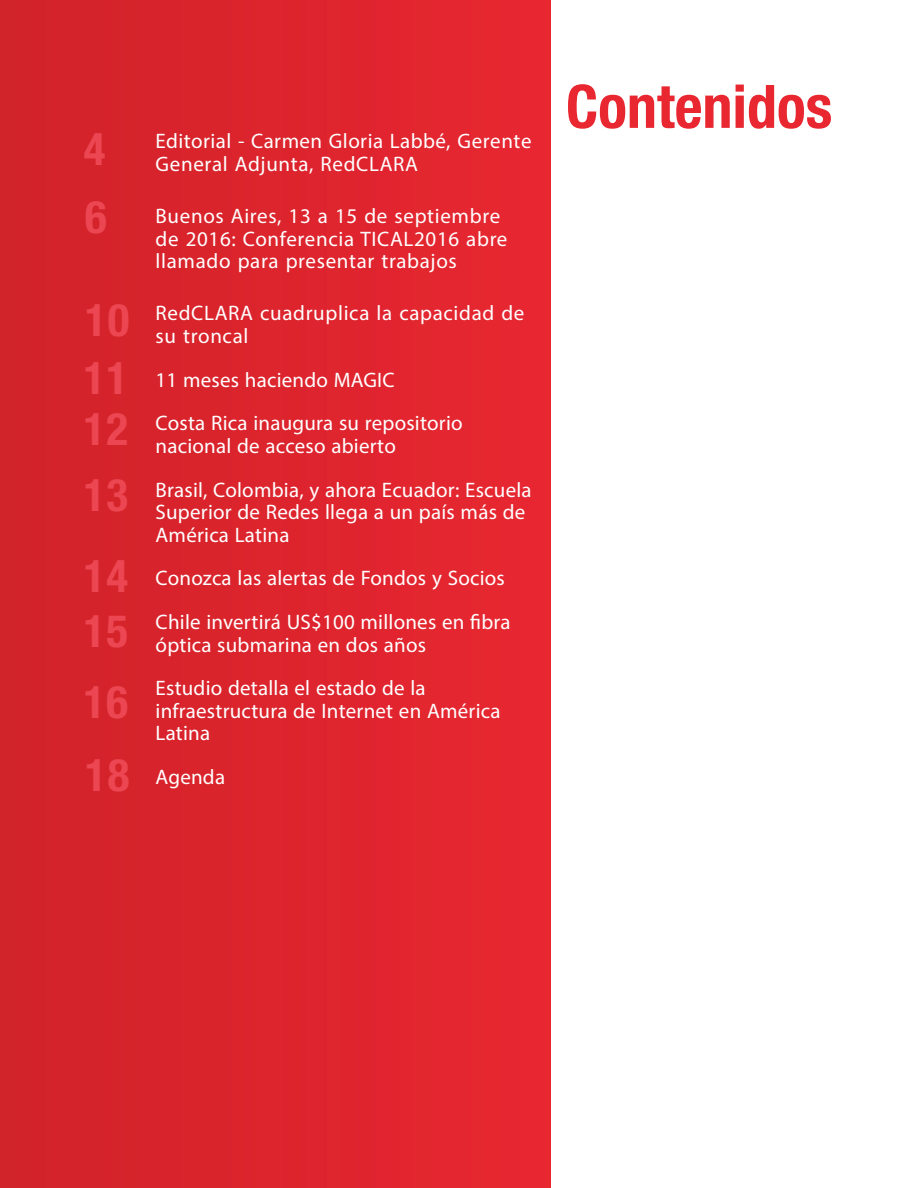
<style>
.page{position:relative;width:918px;height:1188px;background:#fff}
.page>*{position:absolute;margin:0;border:0;box-sizing:border-box;transform-origin:0 0}
.titulo_cont{font:700 condensed 60px "Helvetica Neue LT Std";color:#e92731}
.WEA{font:700 condensed 45px "Helvetica Neue LT Std";letter-spacing:.025em;color:#eb4652}
.Indice_titulo{font:21px/22.5px "Myriad Pro";letter-spacing:.01em;color:#fff}
.Indice_epigrafe{font:21px/22.5px "Myriad Pro";letter-spacing:.03em;color:#fff}
</style>
<div class="page">
<div style="left:0;top:0;width:551px;height:1188px;background:#dc242d"></div>
<p class="WEA" style="left:84px;top:122px;width:23px">4</p>
<p class="WEA" style="left:85px;top:190px;width:23px">6</p>
<p class="WEA" style="left:85px;top:293px;width:46px">10</p>
<p class="WEA" style="left:84px;top:350px;width:46px">11</p>
<p class="WEA" style="left:84px;top:402px;width:46px">12</p>
<p class="WEA" style="left:84px;top:468px;width:46px">13</p>
<p class="WEA" style="left:84px;top:549px;width:46px">14</p>
<p class="WEA" style="left:84px;top:604px;width:46px">15</p>
<p class="WEA" style="left:84px;top:675px;width:46px">16</p>
<p class="WEA" style="left:85px;top:748px;width:46px">18</p>
<p class="Indice_epigrafe" style="left:156px;top:130px;width:377px">Editorial - Carmen Gloria Labbé, Gerente<br>General Adjunta, RedCLARA</p>
<p class="Indice_epigrafe" style="left:156px;top:205px;width:353px">Buenos Aires, 13 a 15 de septiembre de 2016: Conferencia TICAL2016 abre llamado para presentar trabajos</p>
<p class="Indice_epigrafe" style="left:156px;top:302px;width:370px">RedCLARA cuadruplica la capacidad de su troncal</p>
<p class="Indice_titulo" style="left:156px;top:368px;width:240px">11 meses haciendo MAGIC</p>
<p class="Indice_titulo" style="left:156px;top:412px;width:309px">Costa Rica inaugura su repositorio nacional de acceso abierto</p>
<p class="Indice_titulo" style="left:156px;top:478px;width:378px">Brasil, Colombia, y ahora Ecuador: Escuela<br>Superior de Redes llega a un país más de<br>América Latina</p>
<p class="Indice_titulo" style="left:156px;top:567px;width:351px">Conozca las alertas de Fondos y Socios</p>
<p class="Indice_titulo" style="left:156px;top:611px;width:357px">Chile invertirá US$100 millones en fibra óptica submarina en dos años</p>
<p class="Indice_titulo" style="left:156px;top:677px;width:346px">Estudio detalla el estado de la infraestructura de Internet en América<br>Latina</p>
<p class="Indice_titulo" style="left:156px;top:766px;width:71px">Agenda</p>
<p class="titulo_cont" style="left:566px;top:70px;width:268px">Contenidos</p>
</div>
